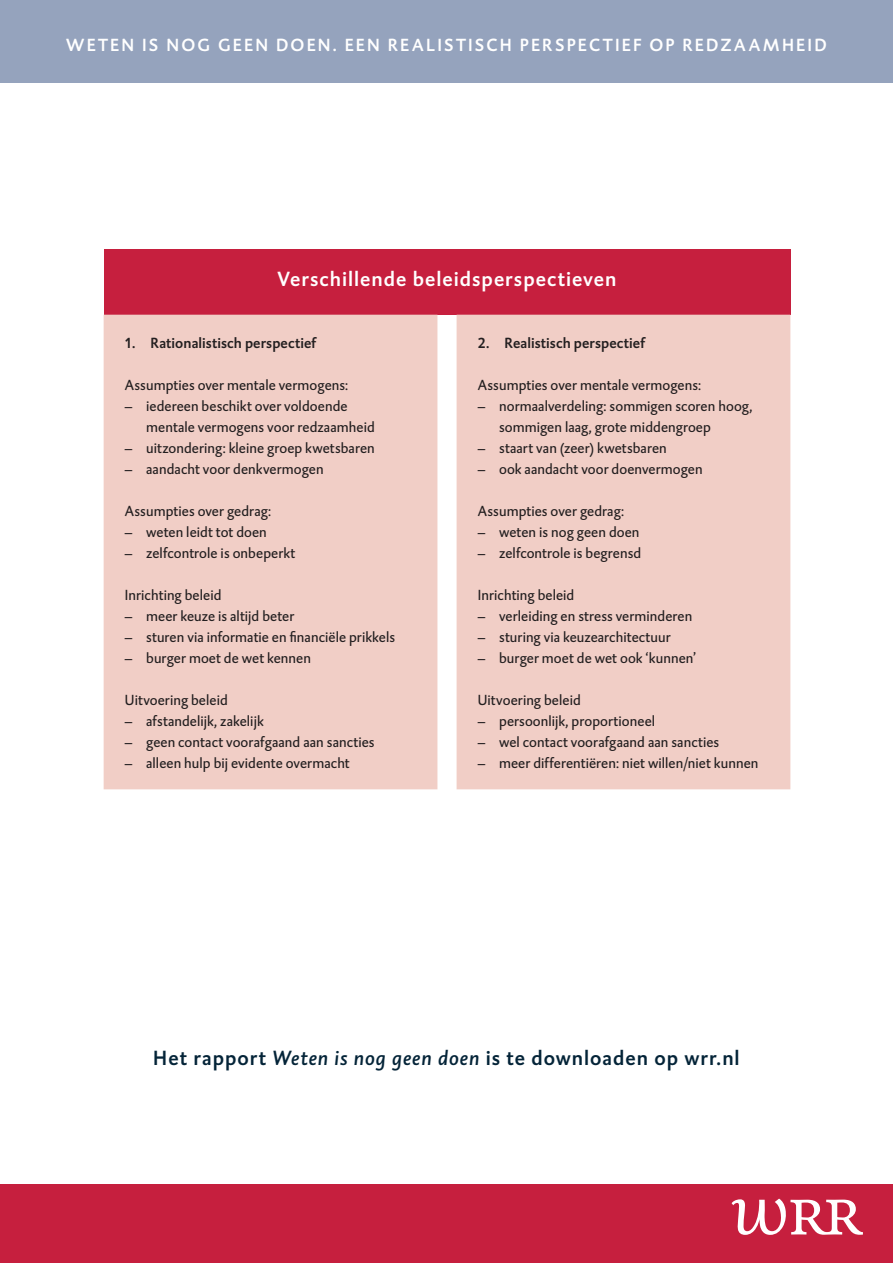
<style>
.page{position:relative;width:893px;height:1263px;background:#fff}
.page>*{position:absolute;margin:0;border:0;box-sizing:border-box;transform-origin:0 0}
.t1{font:500 21px "DTL Caspari TOT";letter-spacing:.05em;color:#042438}
.t2{font:500 21px "DTL Caspari TOT";letter-spacing:.05em;color:#fff}
.t3{font:500 18px "DTL Caspari TOT";letter-spacing:.12em;color:#fff}
.t4{font:15px/21px "DTL Caspari TOT";letter-spacing:.005em;color:#231f20}
.t5{font:500 15px "DTL Caspari TOT";letter-spacing:.005em;color:#231f20}
.s1{font-style:italic}
</style>
<div class="page">
<div style="left:0;top:0;width:893px;height:83px;background:#95a3bd"></div>
<div style="left:0;top:1184px;width:893px;height:79px;background:#c61f3e"></div>
<svg style="left:732px;top:1198px;width:131px;height:37px"></svg>
<div style="left:104px;top:249px;width:686px;height:66px;background:#c61f3e"></div>
<div style="left:104px;top:315px;width:686px;height:474px;background:#f1cec6"></div>
<p class="t3" style="left:66px;top:33px;width:762px">WETEN IS NOG GEEN DOEN. EEN REALISTISCH PERSPECTIEF OP REDZAAMHEID</p>
<h1 class="t2" style="left:278px;top:266px;width:340px">Verschillende beleidsperspectieven</h1>
<p class="t5" style="left:125px;top:333px;width:193px">1. Rationalistisch perspectief</p>
<p class="t4" style="left:125px;top:374px;width:225px">Assumpties over mentale vermogens:</p>
<p class="t4" style="left:146px;top:395px;width:230px;text-indent:-21px">– iedereen beschikt over voldoende mentale vermogens voor redzaamheid</p>
<p class="t4" style="left:125px;top:437px;width:251px">– uitzondering: kleine groep kwetsbaren</p>
<p class="t4" style="left:125px;top:458px;width:200px">– aandacht voor denkvermogen</p>
<p class="t4" style="left:125px;top:500px;width:148px">Assumpties over gedrag:</p>
<p class="t4" style="left:125px;top:521px;width:143px">– weten leidt tot doen</p>
<p class="t4" style="left:125px;top:542px;width:172px">– zelfcontrole is onbeperkt</p>
<p class="t4" style="left:125px;top:584px;width:98px">Inrichting beleid</p>
<p class="t4" style="left:125px;top:605px;width:171px">– meer keuze is altijd beter</p>
<p class="t4" style="left:125px;top:626px;width:272px">– sturen via informatie en financiële prikkels</p>
<p class="t4" style="left:125px;top:647px;width:188px">– burger moet de wet kennen</p>
<p class="t4" style="left:125px;top:689px;width:104px">Uitvoering beleid</p>
<p class="t4" style="left:125px;top:710px;width:140px">– afstandelijk, zakelijk</p>
<p class="t4" style="left:125px;top:731px;width:251px">– geen contact voorafgaand aan sancties</p>
<p class="t4" style="left:125px;top:752px;width:226px">– alleen hulp bij evidente overmacht</p>
<p class="t5" style="left:478px;top:333px;width:169px">2. Realistisch perspectief</p>
<p class="t4" style="left:478px;top:374px;width:225px">Assumpties over mentale vermogens:</p>
<p class="t4" style="left:499px;top:395px;width:255px;text-indent:-21px">– normaalverdeling: sommigen scoren hoog, sommigen laag, grote middengroep</p>
<p class="t4" style="left:478px;top:437px;width:190px">– staart van (zeer) kwetsbaren</p>
<p class="t4" style="left:478px;top:458px;width:226px">– ook aandacht voor doenvermogen</p>
<p class="t4" style="left:478px;top:500px;width:148px">Assumpties over gedrag:</p>
<p class="t4" style="left:478px;top:521px;width:163px">– weten is nog geen doen</p>
<p class="t4" style="left:478px;top:542px;width:165px">– zelfcontrole is begrensd</p>
<p class="t4" style="left:478px;top:584px;width:98px">Inrichting beleid</p>
<p class="t4" style="left:478px;top:605px;width:216px">– verleiding en stress verminderen</p>
<p class="t4" style="left:478px;top:626px;width:194px">– sturing via keuzearchitectuur</p>
<p class="t4" style="left:478px;top:647px;width:220px">– burger moet de wet ook ‘kunnen’</p>
<p class="t4" style="left:478px;top:689px;width:104px">Uitvoering beleid</p>
<p class="t4" style="left:478px;top:710px;width:179px">– persoonlijk, proportioneel</p>
<p class="t4" style="left:478px;top:731px;width:243px">– wel contact voorafgaand aan sancties</p>
<p class="t4" style="left:478px;top:752px;width:282px">– meer differentiëren: niet willen/niet kunnen</p>
<h1 class="t1" style="left:153px;top:1044px;width:588px">Het rapport <span class="s1">Weten is nog geen doen</span> is te downloaden op wrr.nl</h1>
</div>
